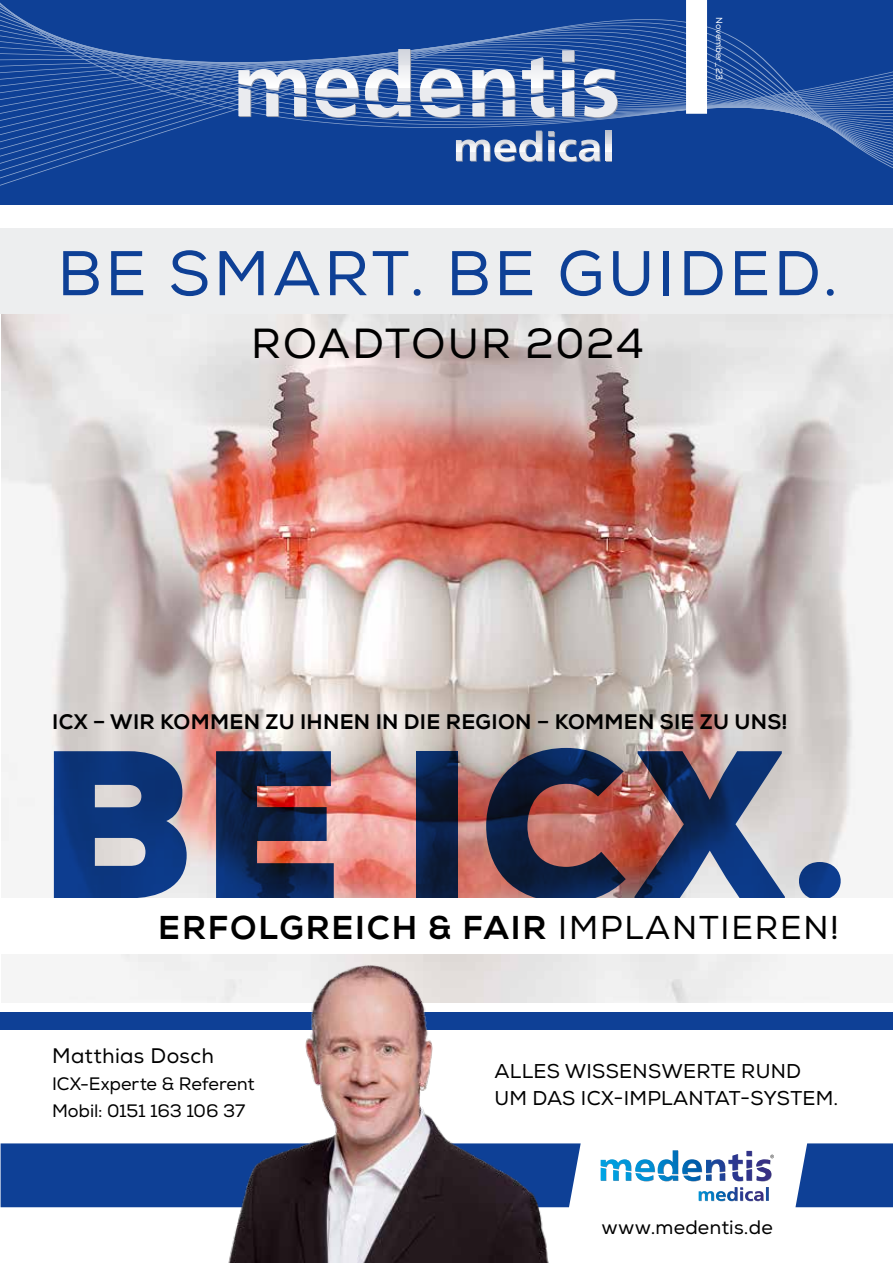
<style>
.page{position:relative;width:893px;height:1263px;background:#fff}
.page>*{position:absolute;margin:0;border:0;box-sizing:border-box;transform-origin:0 0}
.t1{font:900 204px "Nexa";color:#0e4096}
.t2{font:63px "Nexa";letter-spacing:.055em;color:#0e4096}
.t3{font:42px "Nexa";letter-spacing:.04em;color:#000}
.t4{font:33px "Nexa X Bold";letter-spacing:.055em;color:#000}
.t5{font:21px "Nexa X Bold";letter-spacing:.015em;color:#000}
.t6{font:21px "Nexa";letter-spacing:.015em;color:#000}
.t7{font:19.95px/27.3px "Nexa";letter-spacing:.015em;color:#000}
.t8{font:19.5px "Nexa";letter-spacing:.01em;color:#000}
.t9{font:18px/27px "Nexa";letter-spacing:-.01em;color:#000}
.t10{font:9px "Nexa";color:#fff}
.s1{font-family:"Nexa"}
</style>
<div class="page">
<img style="left:1px;top:314px;width:892px;height:689px">
<div style="left:1px;top:1143px;width:185px;height:64px;background:#0e4096"></div>
<svg style="left:699px;top:1187px;width:70px;height:14px"></svg>
<svg style="left:605px;top:1150px;width:169px;height:31px"></svg>
<svg style="left:795px;top:1143px;width:98px;height:64px;background:#1f4d9d"></svg>
<svg style="left:0;top:0;width:893px;height:205px;background:#18489a"></svg>
<div style="left:686px;top:0;width:21px;height:114px;background:#fff"></div>
<div style="left:0;top:1013px;width:893px;height:17px;background:#0e4096"></div>
<div style="left:0;top:228px;width:893px;height:86px;background:#edeeef"></div>
<svg style="left:238px;top:49px;width:380px;height:69px;background:#7590bf"></svg>
<svg style="left:456px;top:131px;width:145px;height:31px;background:#6a86b8"></svg>
<svg style="left:606px;top:131px;width:6px;height:31px"></svg>
<svg style="left:605px;top:131px;width:6px;height:30px"></svg>
<img style="left:186px;top:954px;width:419px;height:309px">
<div style="left:0;top:898px;width:893px;height:56px;background:#fff"></div>
<p class="t10" style="left:725px;top:17px;width:64px;rotate:90deg">November_23</p>
<h2 class="t2" style="left:57px;top:236px;width:782px">BE SMART. BE GUIDED.</h2>
<h3 class="t3" style="left:251px;top:319px;width:394px">ROADTOUR 2024</h3>
<p class="t5" style="left:52px;top:709px;width:737px">ICX – WIR KOMMEN ZU IHNEN IN DIE REGION – KOMMEN SIE ZU UNS!</p>
<h1 class="t1" style="left:39px;top:690px;width:812px">BE ICX.</h1>
<h3 class="t4" style="left:158px;top:907px;width:682px">ERFOLGREICH &amp; FAIR <span class="s1">IMPLANTIEREN!</span></h3>
<p class="t6" style="left:52px;top:1044px;width:163px">Matthias Dosch</p>
<p class="t9" style="left:52px;top:1071px;width:204px">ICX-Experte &amp; Referent<br>Mobil: 0151 163 106 37</p>
<p class="t7" style="left:494px;top:1057px;width:345px">ALLES WISSENSWERTE RUND<br>UM DAS ICX-IMPLANTAT-SYSTEM.</p>
<p class="t8" style="left:602px;top:1216px;width:173px">www.medentis.de</p>
</div>
